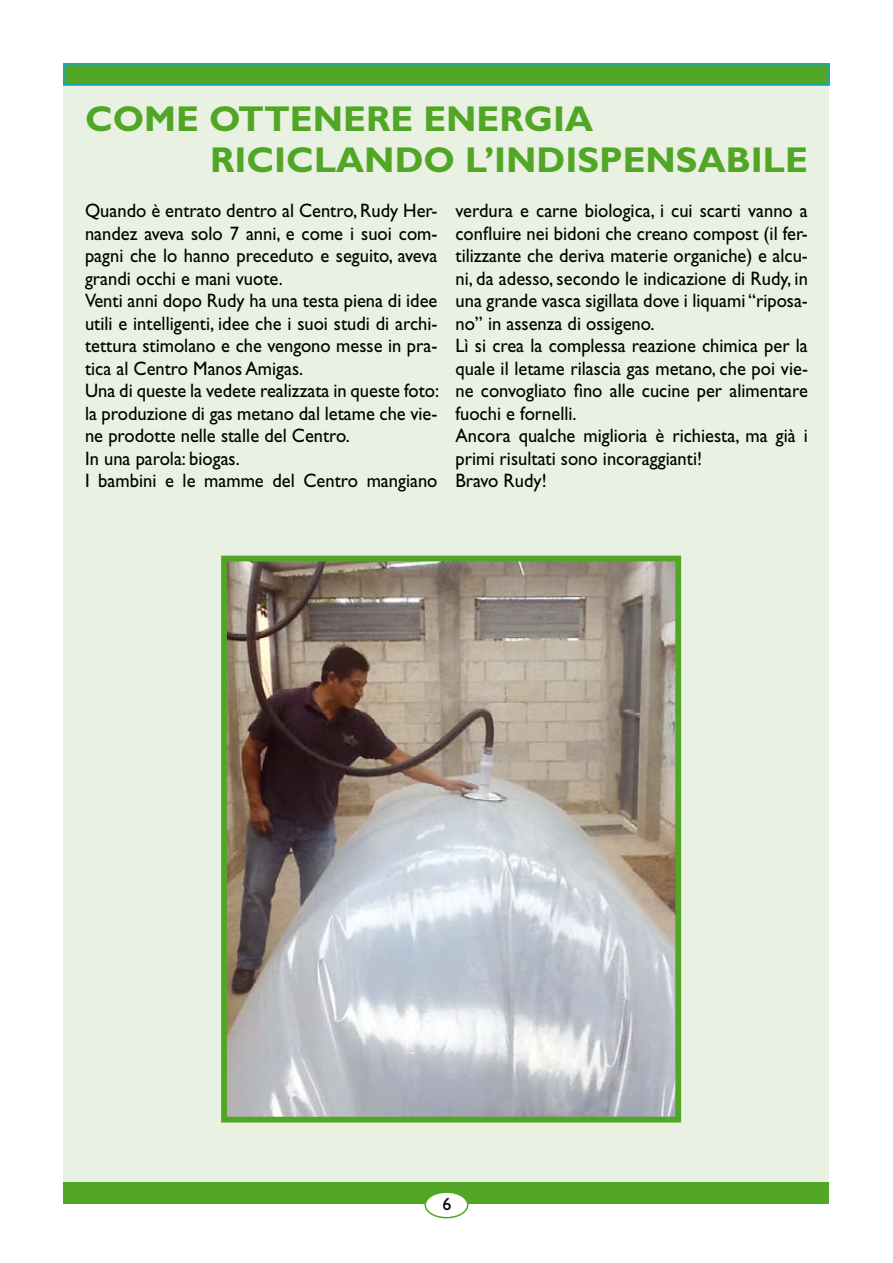
<style>
.page{position:relative;width:893px;height:1263px;background:#fff}
.page>*{position:absolute;margin:0;border:0;box-sizing:border-box;transform-origin:0 0}
.t1{font:700 36px/40.5px "Gill Sans";color:#52a625}
.t2{font:19.5px/22.5px "Gill Sans";color:#000;scale:.95 1}
.t3{font:18px "Gill Sans";color:#000}
</style>
<div class="page">
<div style="left:64px;top:72px;width:765px;height:1131px;background:#e9f2e2"></div>
<div style="left:64px;top:1182px;width:765px;height:21px;background:#52a625"></div>
<div style="left:63px;top:63px;width:767px;height:23px;background:#52a625;border:2px solid #00a6eb"></div>
<div style="left:425px;top:1192px;width:43px;height:26px;background:#fff;border-radius:50%"></div>
<div style="left:424px;top:1191px;width:44px;height:27px;border:2px solid #52a625;border-radius:50%"></div>
<img style="left:228px;top:563px;width:446px;height:552px">
<div style="left:221px;top:556px;width:460px;height:566px;border:6px solid #52a625"></div>
<h1 class="t1" style="left:210px;top:99px;width:599px;text-indent:-125px">COME OTTENERE ENERGIA<br>RICICLANDO L’INDISPENSABILE</h1>
<p class="t2" style="left:85px;top:200px;width:374px">Quando è entrato dentro al Centro, Rudy Her&shy;nandez aveva solo 7 anni, e come i suoi com&shy;pagni che lo hanno preceduto e seguito, aveva grandi occhi e mani vuote.<br>Venti anni dopo Rudy ha una testa piena di idee utili e intelligenti, idee che i suoi studi di archi&shy;tettura stimolano e che vengono messe in pra&shy;tica al Centro Manos Amigas.<br>Una di queste la vedete realizzata in queste foto: la produzione di gas metano dal letame che vie&shy;ne prodotte nelle stalle del Centro.<br>In una parola: biogas.<br>I bambini e le mamme del Centro mangiano</p>
<p class="t2" style="left:455px;top:200px;width:373px">verdura e carne biologica, i cui scarti vanno a confluire nei bidoni che creano compost (il fer&shy;tilizzante che deriva materie organiche) e alcu&shy;ni, da adesso, secondo le indicazione di Rudy, in una grande vasca sigillata dove i liquami “riposa&shy;no” in assenza di ossigeno.<br>Lì si crea la complessa reazione chimica per la quale il letame rilascia gas metano, che poi vie&shy;ne convogliato fino alle cucine per alimentare fuochi e fornelli.<br>Ancora qualche miglioria è richiesta, ma già i primi risultati sono incoraggianti!<br>Bravo Rudy!</p>
<p class="t3" style="left:442px;top:1194px;width:10px">6</p>
</div>
